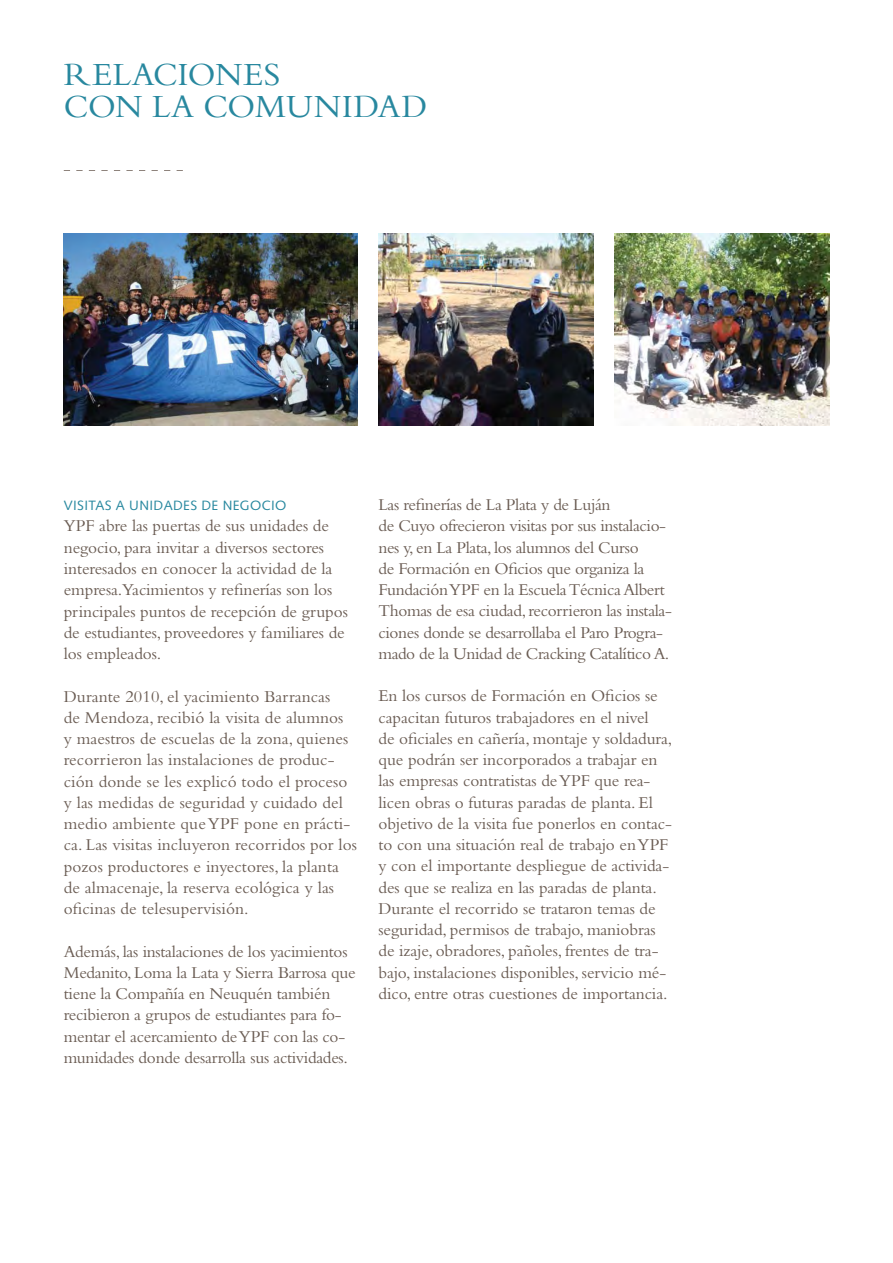
<style>
.page{position:relative;width:893px;height:1263px;background:#fff}
.page>*{position:absolute;margin:0;border:0;box-sizing:border-box;transform-origin:0 0}
.t1{font:33.75px/32px "Bembo SC";letter-spacing:.005em;color:#28889f}
.t2{font:17.25px/21.3px "Bembo";letter-spacing:-.005em;color:#695b52}
.t3{font:13.5px "Syntax LT Std";letter-spacing:.025em;color:#28889f}
</style>
<div class="page">
<img style="left:64px;top:234px;width:293px;height:191px">
<img style="left:378px;top:234px;width:215px;height:191px">
<img style="left:614px;top:234px;width:215px;height:191px">
<h1 class="t1" style="left:64px;top:62px;width:365px">RELACIONES<br>CON LA COMUNIDAD</h1>
<p class="t3" style="left:64px;top:500px;width:224px">VISITAS A UNIDADES DE NEGOCIO</p>
<p class="t2" style="left:64px;top:517px;width:286px">YPF abre las puertas de sus unidades de negocio, para invitar a diversos sectores interesados en conocer la actividad de la empresa.Yacimientos y refinerías son los principales puntos de recepción de grupos de estudiantes, proveedores y familiares de los empleados.</p>
<p class="t2" style="left:64px;top:687px;width:295px">Durante 2010, el yacimiento Barrancas<br>de Mendoza, recibió la visita de alumnos<br>y maestros de escuelas de la zona, quienes recorrieron las instalaciones de produc&shy;ción donde se les explicó todo el proceso y las medidas de seguridad y cuidado del medio ambiente que YPF pone en prácti&shy;ca. Las visitas incluyeron recorridos por los pozos productores e inyectores, la planta de almacenaje, la reserva ecológica y las oficinas de telesupervisión.</p>
<p class="t2" style="left:64px;top:942px;width:293px">Además, las instalaciones de los yacimientos Medanito, Loma la Lata y Sierra Barrosa que tiene la Compañía en Neuquén también recibieron a grupos de estudiantes para fo&shy;mentar el acercamiento de YPF con las co&shy;munidades donde desarrolla sus actividades.</p>
<p class="t2" style="left:378px;top:496px;width:295px">Las refinerías de La Plata y de Luján<br>de Cuyo ofrecieron visitas por sus instalacio&shy;nes y, en La Plata, los alumnos del Curso<br>de Formación en Oficios que organiza la Fundación YPF en la Escuela Técnica Albert Thomas de esa ciudad, recorrieron las instala&shy;ciones donde se desarrollaba el Paro Progra&shy;mado de la Unidad de Cracking Catalítico A.</p>
<p class="t2" style="left:378px;top:687px;width:295px">En los cursos de Formación en Oficios se capacitan futuros trabajadores en el nivel<br>de oficiales en cañería, montaje y soldadura, que podrán ser incorporados a trabajar en las empresas contratistas de YPF que rea&shy;licen obras o futuras paradas de planta. El objetivo de la visita fue ponerlos en contac&shy;to con una situación real de trabajo en YPF y con el importante despliegue de activida&shy;des que se realiza en las paradas de planta.<br>Durante el recorrido se trataron temas de seguridad, permisos de trabajo, maniobras de izaje, obradores, pañoles, frentes de tra&shy;bajo, instalaciones disponibles, servicio mé&shy;dico, entre otras cuestiones de importancia.</p>
</div>
